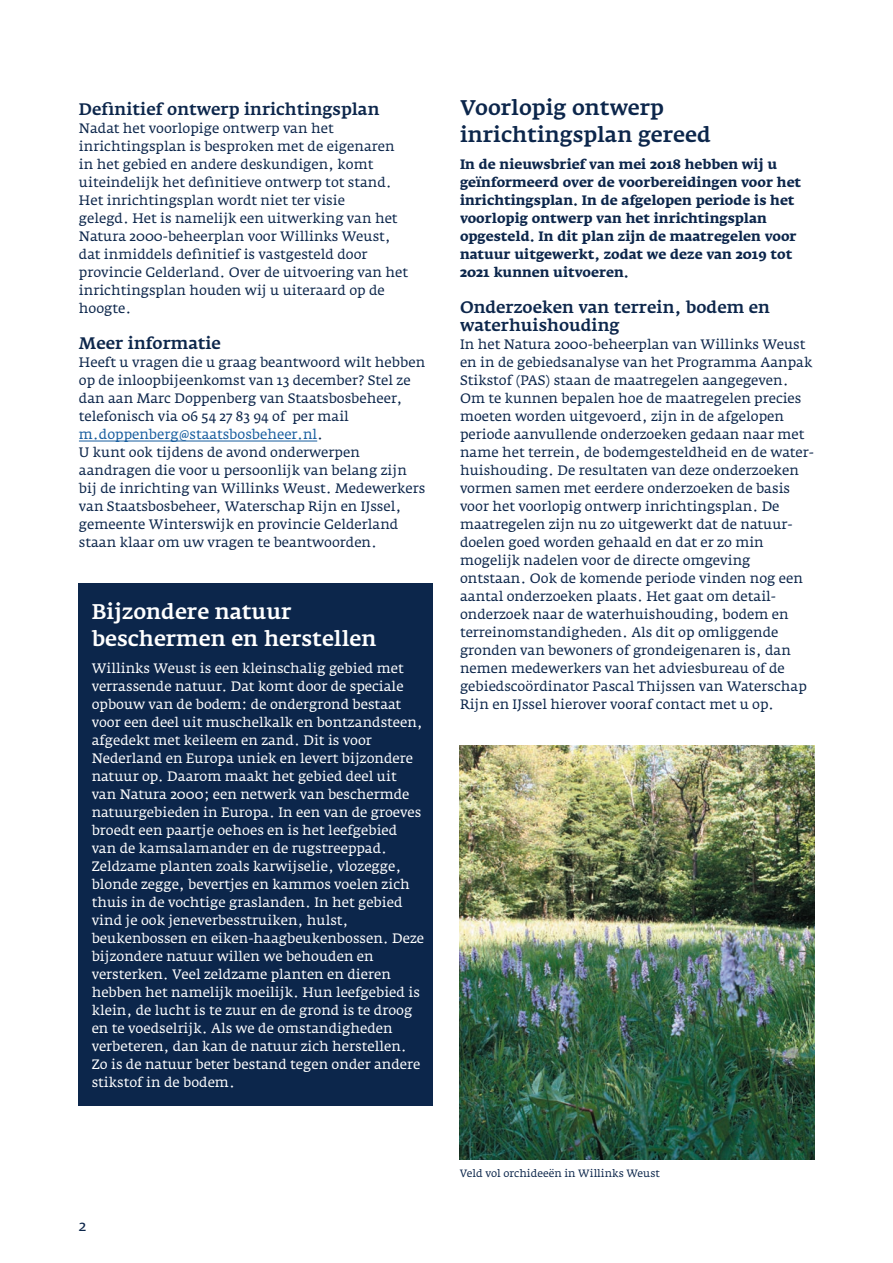
<style>
.page{position:relative;width:893px;height:1263px;background:#fff}
.page>*{position:absolute;margin:0;border:0;box-sizing:border-box;transform-origin:0 0}
._06_Kop_3__Subkop_2{font:500 21px/27px "Fedra Serif A";color:#fff}
._06_Kop_3__Subkop_2-2{font:500 21px/27px "Fedra Serif A";color:#0c264b}
._07_Kop_4__Paragraaf{font:500 16.5px/18px "Fedra Serif A";color:#0c264b}
.t1{font:15px "Fedra Serif A Book SC";color:#0c264b}
._12_Broodtekst{font:13.5px/18px "Fedra Serif A";color:#0c264b}
._21_Kadertekst_brood{font:13.5px/18px "Fedra Serif A";color:#fff}
._12_Broodtekst-2{font:700 13.5px/18px "Fedra Serif A";color:#0c264b}
._21_Kadertekst_brood-2{font:10.5px "Fedra Serif A";color:#0c264b}
.s1{color:#175d9e}
</style>
<div class="page">
<div style="left:79px;top:583px;width:354px;height:523px;background:#0c264b"></div>
<hr style="left:79px;top:441px;width:238px;height:1px;background:#175d9e">
<img style="left:460px;top:745px;width:354px;height:414px">
<p class="_07_Kop_4__Paragraaf" style="left:79px;top:100px;width:302px">Definitief ontwerp inrichtingsplan</p>
<p class="_12_Broodtekst" style="left:79px;top:119px;width:331px">Nadat het voorlopige ontwerp van het inrichtingsplan is besproken met de eigenaren in het gebied en andere deskundigen, komt uiteindelijk het definitieve ontwerp tot stand.<br>Het inrichtingsplan wordt niet ter visie<br>gelegd. Het is namelijk een uitwerking van het Natura 2000-beheerplan voor Willinks Weust, dat inmiddels definitief is vastgesteld door provincie Gelderland. Over de uitvoering van het inrichtingsplan houden wij u uiteraard op de hoogte.</p>
<p class="_07_Kop_4__Paragraaf" style="left:79px;top:334px;width:144px">Meer informatie</p>
<p class="_12_Broodtekst" style="left:79px;top:353px;width:348px">Heeft u vragen die u graag beantwoord wilt hebben op de inloopbijeenkomst van 13 december? Stel ze dan aan Marc Doppenberg van Staatsbosbeheer, telefonisch via 06 54 27 83 94 of per mail <span class="s1">m.doppenberg@staatsbosbeheer.nl</span>.<br>U kunt ook tijdens de avond onderwerpen aandragen die voor u persoonlijk van belang zijn bij de inrichting van Willinks Weust. Medewerkers van Staatsbosbeheer, Waterschap Rijn en IJssel, gemeente Winterswijk en provincie Gelderland staan klaar om uw vragen te beantwoorden.</p>
<p class="_06_Kop_3__Subkop_2" style="left:92px;top:598px;width:286px">Bijzondere natuur beschermen en herstellen</p>
<p class="_21_Kadertekst_brood" style="left:92px;top:659px;width:334px">Willinks Weust is een kleinschalig gebied met verrassende natuur. Dat komt door de speciale opbouw van de bodem: de ondergrond bestaat voor een deel uit muschelkalk en bontzandsteen, afgedekt met keileem en zand. Dit is voor Nederland en Europa uniek en levert bijzondere natuur op. Daarom maakt het gebied deel uit van Natura 2000; een netwerk van beschermde natuurgebieden in Europa. In een van de groeves broedt een paartje oehoes en is het leefgebied van de kamsalamander en de rugstreeppad.<br>Zeldzame planten zoals karwijselie, vlozegge, blonde zegge, bevertjes en kammos voelen zich thuis in de vochtige graslanden. In het gebied vind je ook jeneverbesstruiken, hulst, beukenbossen en eiken-haagbeukenbossen. Deze bijzondere natuur willen we behouden en versterken. Veel zeldzame planten en dieren hebben het namelijk moeilijk. Hun leefgebied is klein, de lucht is te zuur en de grond is te droog en te voedselrijk. Als we de omstandigheden verbeteren, dan kan de natuur zich herstellen.<br>Zo is de natuur beter bestand tegen onder andere stikstof in de bodem.</p>
<p class="t1" style="left:79px;top:1217px;width:9px">2</p>
<p class="_06_Kop_3__Subkop_2-2" style="left:460px;top:94px;width:252px">Voorlopig ontwerp inrichtingsplan gereed</p>
<p class="_12_Broodtekst-2" style="left:460px;top:155px;width:343px">In de nieuwsbrief van mei 2018 hebben wij u geïnformeerd over de voorbereidingen voor het inrichtingsplan. In de afgelopen periode is het voorlopig ontwerp van het inrichtingsplan opgesteld. In dit plan zijn de maatregelen voor natuur uitgewerkt, zodat we deze van 2019 tot 2021 kunnen uitvoeren.</p>
<p class="_07_Kop_4__Paragraaf" style="left:460px;top:298px;width:311px">Onderzoeken van terrein, bodem en waterhuishouding</p>
<p class="_12_Broodtekst" style="left:460px;top:335px;width:354px">In het Natura 2000-beheerplan van Willinks Weust en in de gebiedsanalyse van het Programma Aanpak Stikstof (PAS) staan de maatregelen aangegeven.<br>Om te kunnen bepalen hoe de maatregelen precies moeten worden uitgevoerd, zijn in de afgelopen periode aanvullende onderzoeken gedaan naar met name het terrein, de bodemgesteldheid en de water&shy;huishouding. De resultaten van deze onderzoeken vormen samen met eerdere onderzoeken de basis voor het voorlopig ontwerp inrichtingsplan. De maatregelen zijn nu zo uitgewerkt dat de natuur&shy;doelen goed worden gehaald en dat er zo min mogelijk nadelen voor de directe omgeving ontstaan. Ook de komende periode vinden nog een aantal onderzoeken plaats. Het gaat om detail&shy;onderzoek naar de waterhuishouding, bodem en terreinomstandigheden. Als dit op omliggende gronden van bewoners of grondeigenaren is, dan nemen medewerkers van het adviesbureau of de gebiedscoördinator Pascal Thijssen van Waterschap Rijn en IJssel hierover vooraf contact met u op.</p>
<p class="_21_Kadertekst_brood-2" style="left:460px;top:1167px;width:202px">Veld vol orchideeën in Willinks Weust</p>
</div>
